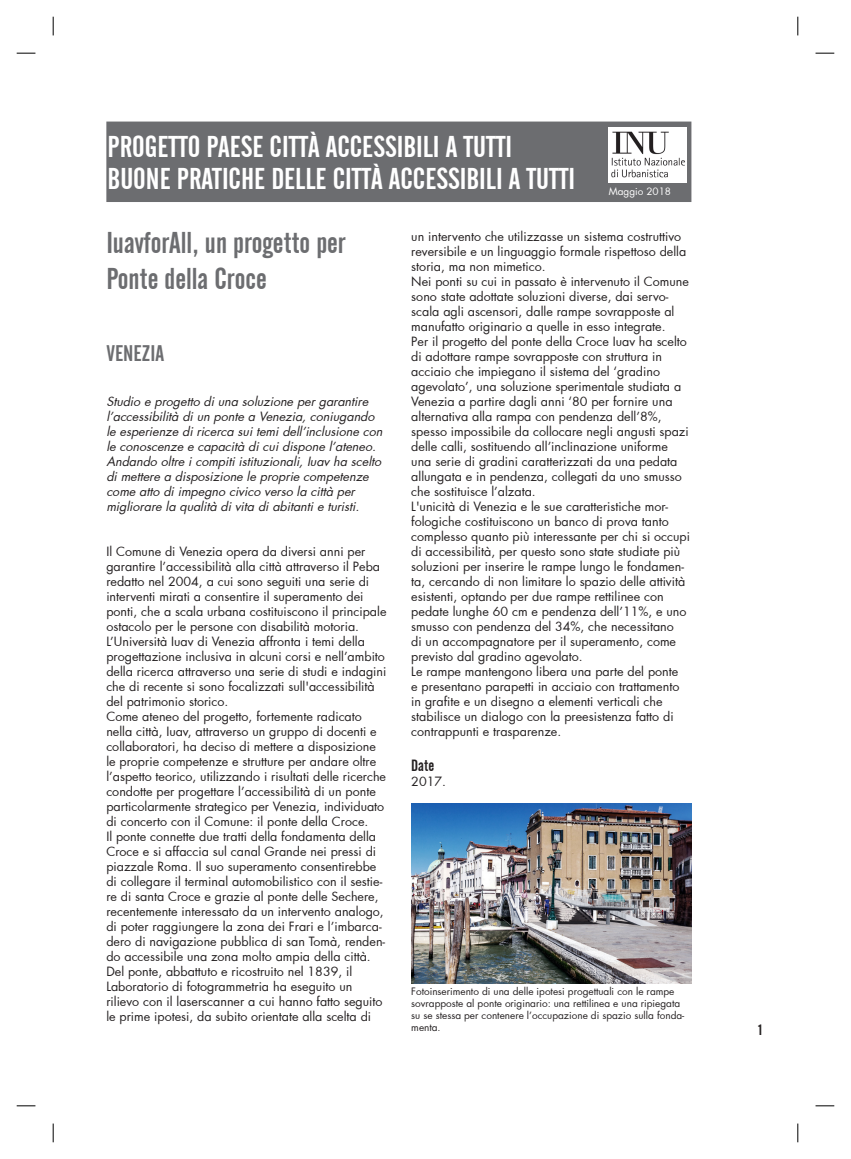
<style>
.page{position:relative;width:851px;height:1159px;background:#fff}
.page>*{position:absolute;margin:0;border:0;box-sizing:border-box;transform-origin:0 0}
.t1{font:30px/32.5px "Alternate Gothic No 2 BT";color:#fff}
.t2{font:30px/36px "Alternate Gothic No 2 BT";color:#6c6d70}
.t3{font:22.5px "Alternate Gothic No 2 BT";color:#6c6d70}
.t4{font:16.25px "Alternate Gothic No 2 BT";color:#231f20}
.t5{font:15px "Alternate Gothic No 2 BT";color:#231f20}
.t6{font:12.5px/15px "Futura";color:#231f20}
.t7{font:italic 12.5px/15px "Futura";color:#231f20}
.t8{font:10px/12px "Futura";color:#231f20}
.t9{font:10px "Futura";color:#fff}
</style>
<div class="page">
<div style="left:107px;top:122px;width:583px;height:79px;background:#6c6d70"></div>
<div style="left:106px;top:122px;width:585px;height:80px;border:1px solid #6c6d70"></div>
<img style="left:411px;top:803px;width:280px;height:180px">
<img style="left:608px;top:128px;width:78px;height:55px">
<svg style="left:17px;top:52px;width:18px;height:2px"></svg>
<svg style="left:815px;top:52px;width:19px;height:2px"></svg>
<svg style="left:17px;top:1105px;width:18px;height:1px"></svg>
<svg style="left:815px;top:1105px;width:19px;height:1px"></svg>
<svg style="left:52px;top:17px;width:2px;height:18px"></svg>
<svg style="left:52px;top:1123px;width:2px;height:19px"></svg>
<svg style="left:797px;top:17px;width:1px;height:18px"></svg>
<svg style="left:797px;top:1123px;width:1px;height:19px"></svg>
<h1 class="t1" style="left:108px;top:131px;width:406px">PROGETTO PAESE CITTÀ AcCESSIBILI A TUTTI<br>Buone</h1>
<h1 class="t1" style="left:177px;top:163px;width:12px">pratic</h1>
<h1 class="t1" style="left:241px;top:163px;width:42px">he delle</h1>
<h1 class="t1" style="left:333px;top:163px;width:11px">città</h1>
<h1 class="t1" style="left:389px;top:163px;width:12px">accessibili</h1>
<h1 class="t1" style="left:508px;top:163px;width:29px">atutti</h1>
<p class="t9" style="left:608px;top:185px;width:64px">Maggio 2018</p>
<h1 class="t2" style="left:106px;top:225px;width:241px">IuavforAll, un progetto per<br>Ponte della Croce</h1>
<h2 class="t3" style="left:106px;top:341px;width:59px">VENEZIA</h2>
<p class="t7" style="left:106px;top:394px;width:281px">Studio e progetto diuna soluzione pergarantire l’accessibilità diun ponte a Venezia,coniugando le esperienze diricerca suitemidell’inclusione con le conoscenze e capacità dicuidispone l’ateneo.<br>Andando oltre icompitiistituzionali,Iuavha scelto dimettere a disposizione le proprie competenze come atto diimpegno civico verso la città per migliorare la qualità divita diabitantie turisti.</p>
<p class="t6" style="left:106px;top:544px;width:281px">Il Comune di Venezia opera da diversi anni per garantire l’accessibilità alla città attraverso il Peba redatto nel 2004, a cui sono seguiti una serie di interventi mirati a consentire il superamento dei ponti, che a scala urbana costituiscono il principale ostacolo per le persone con disabilità motoria.<br>L’Università Iuav di Venezia affronta i temi della progettazione inclusiva in alcuni corsi e nell’ambito della ricerca attraverso una serie di studi e indagini che di recente si sono focalizzati sull'accessibilità del patrimonio storico.<br>Come ateneo del progetto, fortemente radicato nella città, Iuav, attraverso un gruppo di docenti e collaboratori, ha deciso di mettere a disposizione le proprie competenze e strutture per andare oltre l’aspetto teorico, utilizzando i risultati delle ricerche condotte per progettare l’accessibilità di un ponte particolarmente strategico per Venezia, individuato di concerto con il Comune: il ponte della Croce.<br>Il ponte connette due tratti della fondamenta della Croce e si affaccia sul canal Grande nei pressi di piazzale Roma. Il suo superamento consentirebbe di collegare il terminal automobilistico con il sestie&shy;re di santa Croce e grazie al ponte delle Sechere, recentemente interessato da un intervento analogo, di poter raggiungere la zona dei Frari e l’imbarca&shy;dero di navigazione pubblica di san Tomà, renden&shy;do accessibile una zona molto ampia della città.<br>Del ponte, abbattuto e ricostruito nel 1839, il Laboratorio di fotogrammetria ha eseguito un rilievo con il laserscanner a cui hanno fatto seguito le prime ipotesi, da subito orientate alla scelta di</p>
<p class="t6" style="left:411px;top:229px;width:280px">un intervento che utilizzasse un sistema costruttivo reversibile e un linguaggio formale rispettoso della storia, ma non mimetico.<br>Nei ponti su cui in passato è intervenuto il Comune sono state adottate soluzioni diverse, dai servo&shy;scala agli ascensori, dalle rampe sovrapposte al manufatto originario a quelle in esso integrate.<br>Per il progetto del ponte della Croce Iuav ha scelto di adottare rampe sovrapposte con struttura in acciaio che impiegano il sistema del ‘gradino agevolato’, una soluzione sperimentale studiata a Venezia a partire dagli anni ‘80 per fornire una alternativa alla rampa con pendenza dell’8%, spesso impossibile da collocare negli angusti spazi delle calli, sostituendo all’inclinazione uniforme una serie di gradini caratterizzati da una pedata allungata e in pendenza, collegati da uno smusso che sostituisce l’alzata.<br>L'unicità di Venezia e le sue caratteristiche mor&shy;fologiche costituiscono un banco di prova tanto complesso quanto più interessante per chi si occupi di accessibilità, per questo sono state studiate più soluzioni per inserire le rampe lungo le fondamen&shy;ta, cercando di non limitare lo spazio delle attività esistenti, optando per due rampe rettilinee con pedate lunghe 60 cm e pendenza dell’11%, e uno smusso con pendenza del 34%, che necessitano<br>di un accompagnatore per il superamento, come previsto dal gradino agevolato.<br>Le rampe mantengono libera una parte del ponte<br>e presentano parapetti in acciaio con trattamento in grafite e un disegno a elementi verticali che stabilisce un dialogo con la preesistenza fatto di contrappunti e trasparenze.</p>
<h3 class="t4" style="left:411px;top:756px;width:24px">Date</h3>
<p class="t6" style="left:411px;top:773px;width:36px">2017.</p>
<p class="t8" style="left:411px;top:985px;width:274px">Fotoinserimento di una delle ipotesi progettuali con le rampe sovrapposte al ponte originario: una rettilinea e una ripiegata su se stessa per contenere l’occupazione di spazio sulla fonda&shy;menta.</p>
<p class="t5" style="left:758px;top:1022px;width:5px">1</p>
</div>
